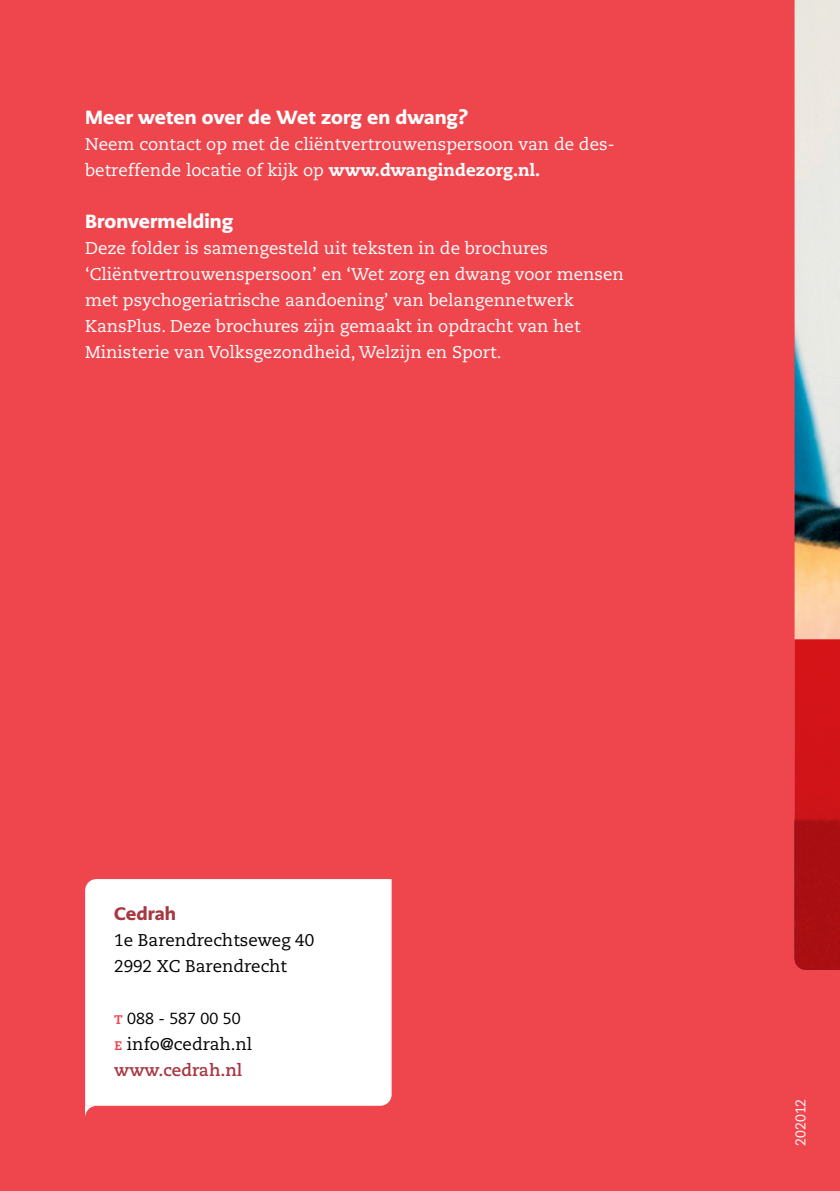
<style>
.page{position:relative;width:840px;height:1191px;background:#fff}
.page>*{position:absolute;margin:0;border:0;box-sizing:border-box;transform-origin:0 0}
.Tussenkop{font:900 19px "PMN Caecilia Sans Text";color:#fff}
.Broodtekst{font:900 18px "PMN Caecilia Sans Text";color:#a63841}
.Broodtekst-2{font:17px/26px "Caecilia LT Std";color:#fff}
.Broodtekst-3{font:17px/26px "Caecilia LT Std";color:#000}
.Broodtekst-4{font:16px "Caecilia LT Std";color:#000}
.Broodtekst-5{font:14px "Caecilia LT Std";color:#fff}
.s1{font-weight:800}
.s2{font-weight:700;color:#ef464e}
.s3{font-weight:700;font-size:16px;color:#ef464e}
.s4{font-weight:700;color:#a63841}
</style>
<div class="page">
<div style="left:0;top:0;width:839px;height:1191px;background:#ef464e"></div>
<img style="left:794px;top:0;width:45px;height:639px">
<div style="left:85px;top:879px;width:306px;height:226px;background:#fff"></div>
<svg style="left:85px;top:1105px;width:11px;height:11px"></svg>
<svg style="left:794px;top:639px;width:45px;height:330px;background:#c01418"></svg>
<p class="Tussenkop" style="left:85px;top:104px;width:384px">Meer weten over de Wet zorg en dwang?</p>
<p class="Broodtekst-2" style="left:85px;top:131px;width:530px">Neem contact op met de cliëntvertrouwenspersoon van de des&shy;betreffende locatie of kijk op <span class="s1">www.dwangindezorg.nl.</span></p>
<p class="Tussenkop" style="left:85px;top:208px;width:149px">Bronvermelding</p>
<p class="Broodtekst-2" style="left:85px;top:235px;width:540px">Deze folder is samengesteld uit teksten in de brochures ‘Cliëntvertrouwenspersoon’ en ‘Wet zorg en dwang voor mensen met psychogeriatrische aandoening’ van belangennetwerk KansPlus. Deze brochures zijn gemaakt in opdracht van het Ministerie van Volksgezondheid, Welzijn en Sport.</p>
<p class="Broodtekst" style="left:114px;top:901px;width:63px">Cedrah</p>
<p class="Broodtekst-3" style="left:114px;top:927px;width:201px">1e Barendrechtseweg 40</p>
<p class="Broodtekst-3" style="left:114px;top:953px;width:174px">2992 XC Barendrecht</p>
<p class="Broodtekst-4" style="left:114px;top:1009px;width:128px"><span class="s2">t</span> 088 - 587 00 50</p>
<p class="Broodtekst-3" style="left:114px;top:1031px;width:139px"><span class="s3">e</span> info@cedrah.nl <span class="s4">www.cedrah.nl</span></p>
<p class="Broodtekst-5" style="left:792px;top:1145px;width:48px;rotate:-90deg">202012</p>
</div>
